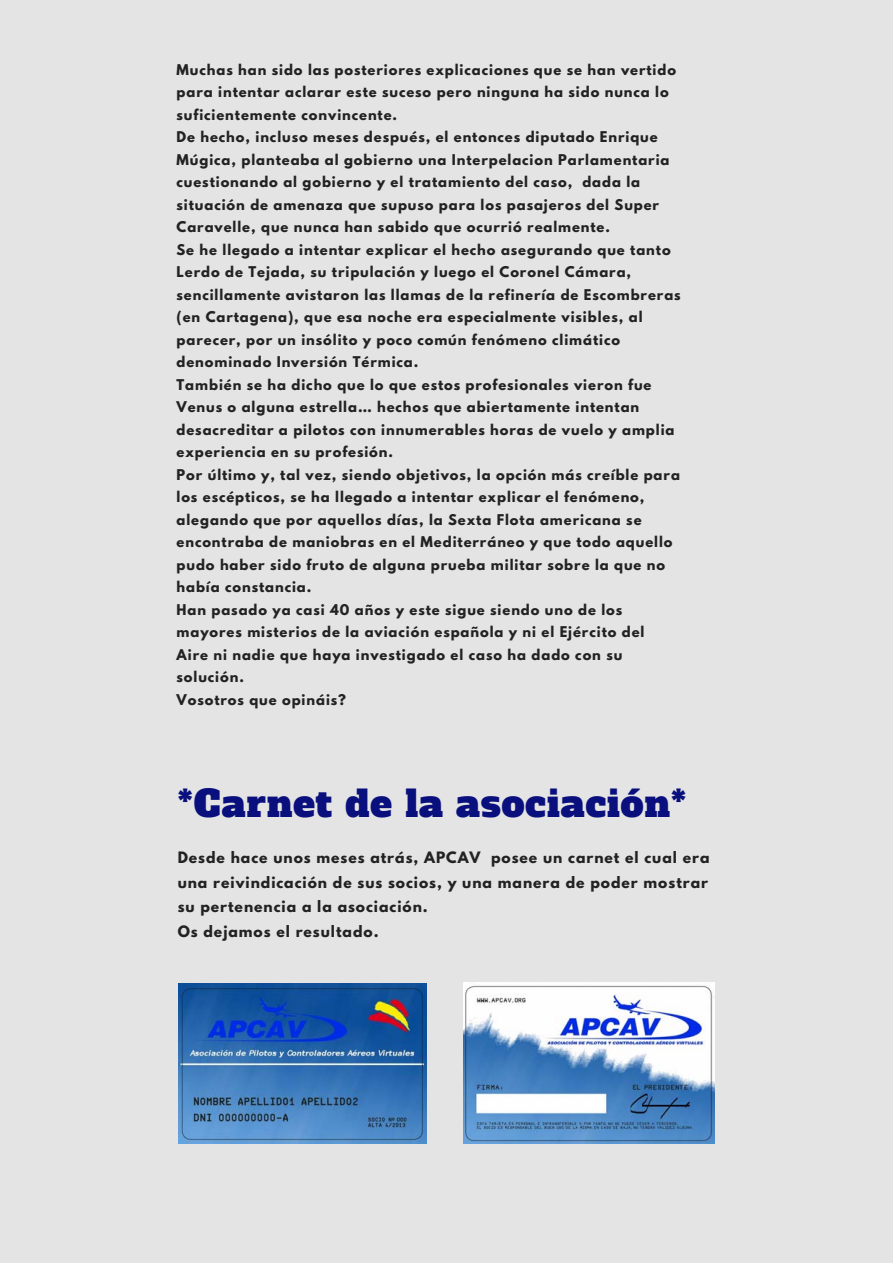
<style>
.page{position:relative;width:893px;height:1263px;background:#fff}
.page>*{position:absolute;margin:0;border:0;box-sizing:border-box;transform-origin:0 0}
.t1{font:36.6px "Alfa Slab One";letter-spacing:.03em;color:#090f7c}
.t2{font:700 13.95px/24.8px "League Spartan";letter-spacing:.07em;color:#222}
.t3{font:700 13.2px/22.5px "League Spartan";letter-spacing:.07em;color:#222}
</style>
<div class="page">
<div style="left:0;top:0;width:892px;height:1262px;background:#e4e4e4"></div>
<img style="left:179px;top:984px;width:247px;height:159px">
<img style="left:463px;top:982px;width:251px;height:161px">
<p class="t3" style="left:176px;top:60px;width:505px">Muchas han sido las posteriores explicaciones que se han vertido para intentar aclarar este suceso pero ninguna ha sido nunca lo suficientemente convincente.<br>De hecho, incluso meses después, el entonces diputado Enrique Múgica, planteaba al gobierno una Interpelacion Parlamentaria cuestionando al gobierno y el tratamiento del caso, dada la situación de amenaza que supuso para los pasajeros del Super Caravelle, que nunca han sabido que ocurrió realmente.<br>Se he llegado a intentar explicar el hecho asegurando que tanto Lerdo de Tejada, su tripulación y luego el Coronel Cámara, sencillamente avistaron las llamas de la refinería de Escombreras (en Cartagena), que esa noche era especialmente visibles, al parecer, por un insólito y poco común fenómeno climático denominado Inversión Térmica.<br>También se ha dicho que lo que estos profesionales vieron fue Venus o alguna estrella… hechos que abiertamente intentan desacreditar a pilotos con innumerables horas de vuelo y amplia experiencia en su profesión.<br>Por último y, tal vez, siendo objetivos, la opción más creíble para los escépticos, se ha llegado a intentar explicar el fenómeno, alegando que por aquellos días, la Sexta Flota americana se encontraba de maniobras en el Mediterráneo y que todo aquello pudo haber sido fruto de alguna prueba militar sobre la que no había constancia.<br>Han pasado ya casi 40 años y este sigue siendo uno de los mayores misterios de la aviación española y ni el Ejército del<br>Aire ni nadie que haya investigado el caso ha dado con su solución.<br>Vosotros que opináis?</p>
<h1 class="t1" style="left:178px;top:779px;width:510px">*Carnet de la asociación*</h1>
<p class="t2" style="left:178px;top:847px;width:533px">Desde hace unos meses atrás, APCAV posee un carnet el cual era una reivindicación de sus socios, y una manera de poder mostrar su pertenencia a la asociación.<br>Os dejamos el resultado.</p>
</div>
